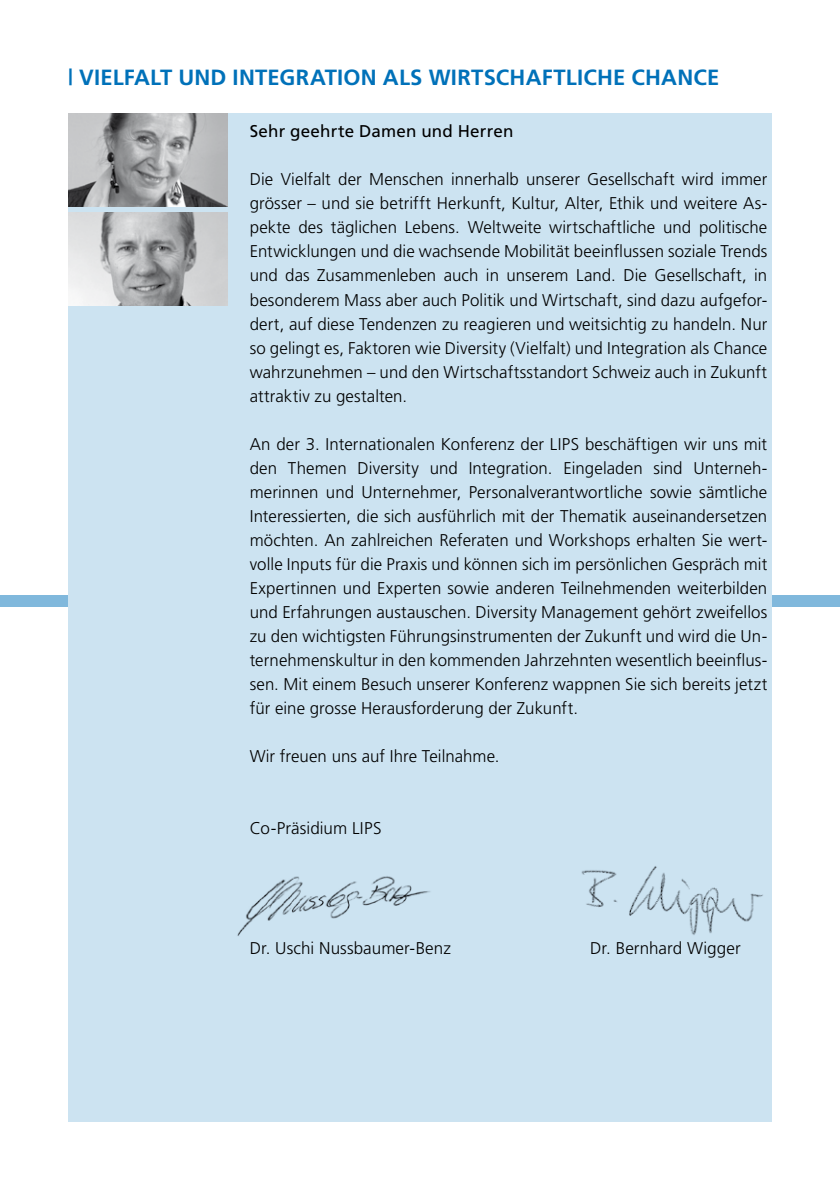
<style>
.page{position:relative;width:840px;height:1191px;background:#fff}
.page>*{position:absolute;margin:0;border:0;box-sizing:border-box;transform-origin:0 0}
.t1{font:700 22px "Frutiger";letter-spacing:.01em;color:#0071b9}
.t2{font:300 17px/24px "Frutiger";letter-spacing:.005em;color:#000;text-align:justify}
.t3{font:17px "Frutiger";letter-spacing:.015em;color:#000}
</style>
<div class="page">
<div style="left:0;top:595px;width:839px;height:12px;background:#80b8dc"></div>
<div style="left:68px;top:113px;width:703px;height:1008px;background:#cce3f1"></div>
<img style="left:68px;top:113px;width:159px;height:94px">
<img style="left:68px;top:212px;width:159px;height:93px">
<img style="left:237px;top:876px;width:193px;height:60px">
<img style="left:581px;top:866px;width:182px;height:69px">
<p class="t1" style="left:68px;top:65px;width:649px">| VIE LFALT UND INTEGRATION ALS WI RTSCHAFTLICHE CHANCE</p>
<p class="t3" style="left:249px;top:121px;width:265px">Sehr geehrte Damen und Herren</p>
<p class="t2" style="left:249px;top:167px;width:519px">Die Vielfalt der Menschen innerhalb unserer Gesellschaft wird immer grösser – und sie betrifft Herkunft, Kultur, Alter, Ethik und weitere As&shy;pekte des täglichen Lebens. Weltweite wirtschaftliche und politische Entwicklungen und die wachsende Mobilität beeinflussen soziale Trends und das Zusammenleben auch in unserem Land. Die Gesellschaft, in besonderem Mass aber auch Politik und Wirtschaft, sind dazu aufgefor&shy;dert, auf diese Tendenzen zu reagieren und weitsichtig zu handeln. Nur so gelingt es, Faktoren wie Diversity (Vielfalt) und Integration als Chance wahrzunehmen – und den Wirtschaftsstandort Schweiz auch in Zukunft attraktiv zu gestalten.</p>
<p class="t2" style="left:249px;top:431px;width:519px">An der 3. Internationalen Konferenz der LIPS beschäftigen wir uns mit den Themen Diversity und Integration. Eingeladen sind Unterneh&shy;merinnen und Unternehmer, Personalverantwortliche sowie sämtliche Interessierten, die sich ausführlich mit der Thematik auseinandersetzen möchten. An zahlreichen Referaten und Workshops erhalten Sie wert&shy;volle Inputs für die Praxis und können sich im persönlichen Gespräch mit Expertinnen und Experten sowie anderen Teilnehmenden weiterbilden und Erfahrungen austauschen. Diversity Management gehört zweifellos zu den wichtigsten Führungsinstrumenten der Zukunft und wird die Un&shy;ternehmenskultur in den kommenden Jahrzehnten wesentlich beeinflus&shy;sen. Mit einem Besuch unserer Konferenz wappnen Sie sich bereits jetzt für eine grosse Herausforderung der Zukunft.</p>
<p class="t2" style="left:249px;top:743px;width:251px">Wir freuen uns auf Ihre Teilnahme.</p>
<p class="t2" style="left:249px;top:815px;width:133px">Co-Präsidium LIPS</p>
<p class="t2" style="left:249px;top:935px;width:202px">Dr. Uschi Nussbaumer-Benz</p>
<p class="t2" style="left:589px;top:935px;width:152px">Dr. Bernhard Wigger</p>
</div>
